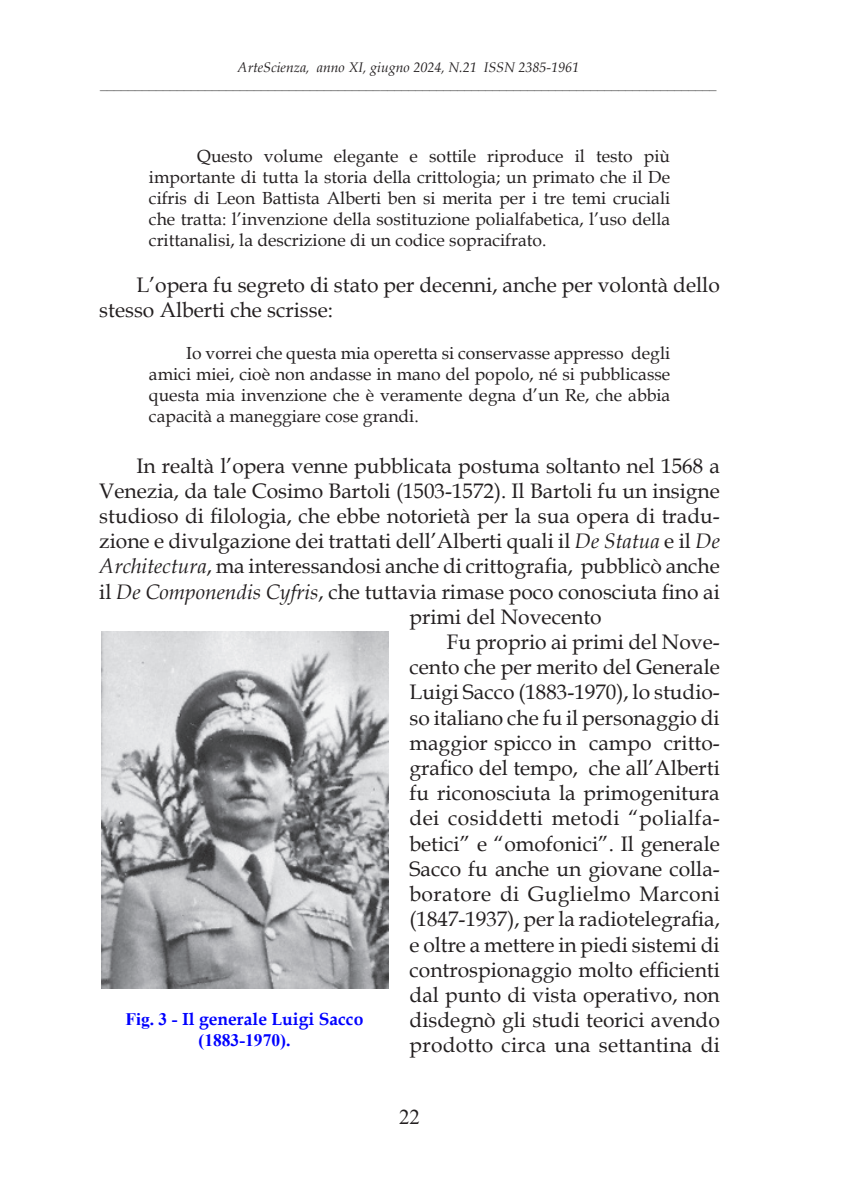
<style>
.page{position:relative;width:844px;height:1191px;background:#fff}
.page>*{position:absolute;margin:0;border:0;box-sizing:border-box;transform-origin:0 0}
.Corpo_testo{font:21px/25.2px "Book Antiqua";color:#231f20}
.t1{font:21px "Times New Roman";color:#231f20}
.Citazione{font:17.5px/21px "Book Antiqua";color:#231f20;text-align:justify}
.Didascalia{font:700 17.5px "Book Antiqua";color:#00f}
.Didascalia-2{font:700 17.5px "Times New Roman";color:#00f}
.t2{font:italic 14px "Times New Roman";color:#000}
.t3{font:italic 14px "Book Antiqua";color:#231f20}
.s1{font-style:italic}
.s2{font-family:"Times New Roman"}
</style>
<div class="page">
<img style="left:102px;top:632px;width:286px;height:356px">
<p class="t3" style="left:237px;top:57px;width:343px">ArteScienza, anno XI, giugno 2024, N.21 ISSN 2385-1961</p>
<p class="t2" style="left:100px;top:74px;width:618px">________________________________________________________________________________________</p>
<p class="Citazione" style="left:149px;top:145px;width:522px;text-indent:48px">Questo volume elegante e sottile riproduce il testo più importante di tutta la storia della crittologia; un primato che il De cifris di Leon Battista Alberti ben si merita per i tre temi cruciali che tratta: l’invenzione della sostituzione polialfabetica, l’uso della crittanalisi, la descrizione di un codice sopracifrato.</p>
<p class="Corpo_testo" style="left:99px;top:272px;width:622px;text-indent:37px">L’opera fu segreto di stato per decenni, anche per volontà dello stesso Alberti che scrisse:</p>
<p class="Citazione" style="left:149px;top:342px;width:522px;text-indent:37px">Io vorrei che questa mia operetta si conservasse appresso degli amici miei, cioè non andasse in mano del popolo, né si pubblicasse questa mia invenzione che è veramente degna d’un Re, che abbia capacità a maneggiare cose grandi.</p>
<p class="Corpo_testo" style="left:136px;top:452px;width:584px">In realtà l’opera venne pubblicata postuma soltanto nel 1568 a</p>
<p class="Corpo_testo" style="left:99px;top:477px;width:622px">Venezia, da tale Cosimo Bartoli (1503-1572). Il Bartoli fu un insigne</p>
<p class="Corpo_testo" style="left:99px;top:503px;width:622px">studioso di filologia, che ebbe notorietà per la sua opera di tradu-</p>
<p class="Corpo_testo" style="left:99px;top:528px;width:622px">zione e divulgazione dei trattati dell’Alberti quali il <span class="s1">De Statua</span> e il <span class="s1">De</span></p>
<p class="Corpo_testo" style="left:99px;top:553px;width:622px"><span class="s1">Architectura</span>, ma interessandosi anche di crittografia, pubblicò anche</p>
<p class="Corpo_testo" style="left:99px;top:578px;width:622px">il <span class="s1">De Componendis Cyfris</span>, che tuttavia rimase poco conosciuta fino ai</p>
<p class="Corpo_testo" style="left:409px;top:603px;width:193px">primi del Novecento</p>
<p class="Corpo_testo" style="left:409px;top:629px;width:312px;text-align:justify;text-indent:37px">Fu proprio ai primi del Nove&shy;cento che per merito del Generale Luigi Sacco (1883-1970), lo studio&shy;so italiano che fu il personaggio di maggior spicco in campo critto&shy;grafico del tempo, che all’Alberti fu riconosciuta la primogenitura dei cosiddetti metodi “polialfa&shy;betici” e “omofonici”. Il generale Sacco fu anche un giovane colla&shy;boratore di Guglielmo Marconi (1847-1937), per la radiotelegrafia, e oltre a mettere in piedi sistemi di controspionaggio molto efficienti dal punto di vista operativo, non disdegnò gli studi teorici avendo prodotto circa una settantina di</p>
<p class="Didascalia" style="left:125px;top:1006px;width:239px"><span class="s2">Fig. 3 -</span> Il generale Luigi Sacco</p>
<p class="Didascalia-2" style="left:198px;top:1027px;width:93px">(1883-1970).</p>
<p class="t1" style="left:399px;top:1101px;width:22px">22</p>
</div>
